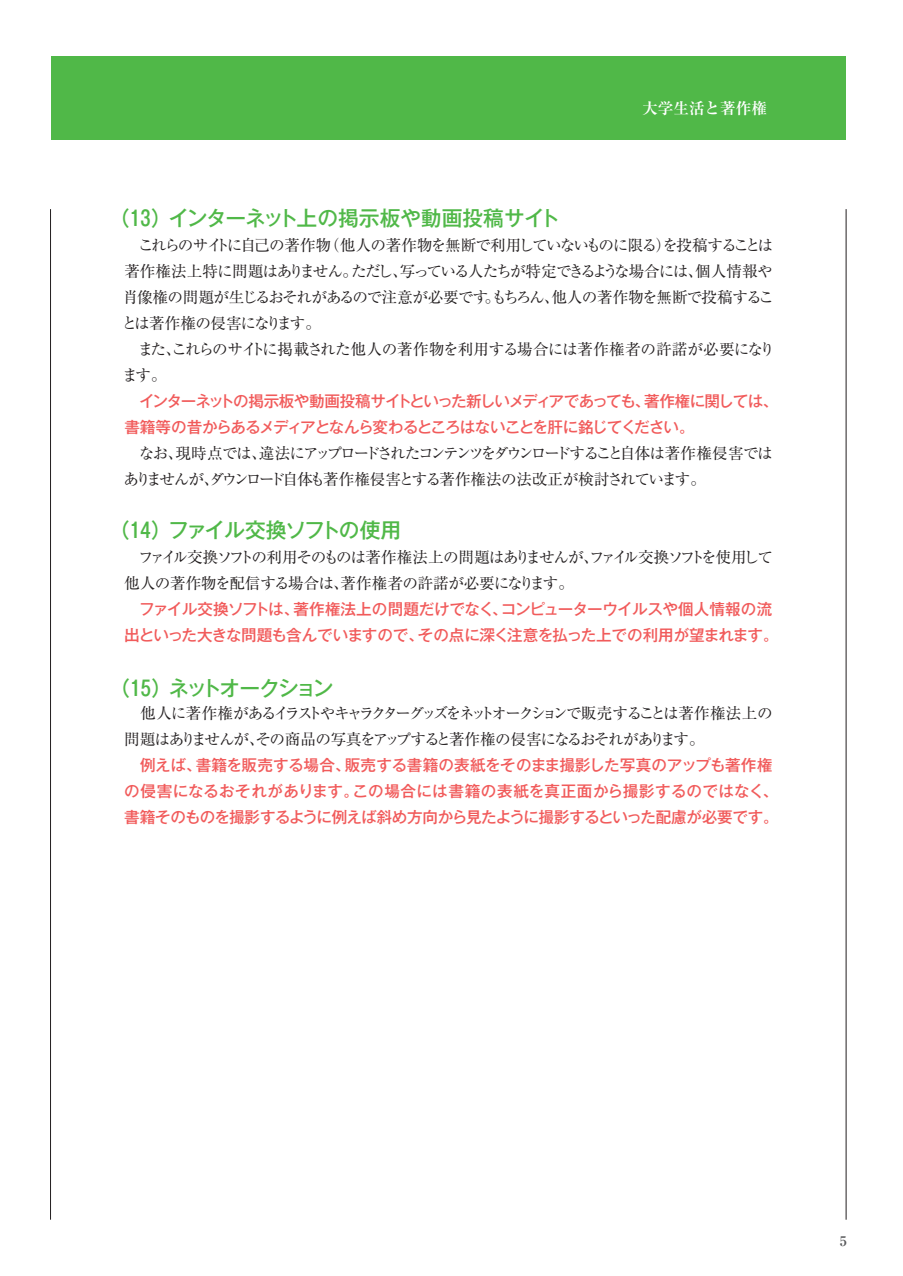
<style>
.page{position:relative;width:903px;height:1276px;background:#fff}
.page>*{position:absolute;margin:0;border:0;box-sizing:border-box;transform-origin:0 0}
.t1{font:20.82px "Gothic MB101 Med 90 msp RKSJ H";letter-spacing:-.02em;color:#50b848}
.t2{font:20.82px "Gothic MB101 Med 90 msp RKSJ H";letter-spacing:-.075em;color:#50b848}
.t3{font:20.82px "Gothic MB101 Med 90 msp RKSJ H";letter-spacing:-.135em;color:#50b848}
.t4{font:15.58px/26.1px "Ryumin regular 90 msp RKSJ H";letter-spacing:-.06em;color:#231f20}
.t5{font:15.58px/26.1px "Gothic MB101 Med 90 msp RKSJ H";letter-spacing:-.01em;color:#f15b5b}
.t6{font:15.58px/26.1px "Ryumin regular 90 msp RKSJ H";letter-spacing:-.12em;color:#231f20}
.t7{font:15.58px/26.1px "Ryumin regular 90 msp RKSJ H";letter-spacing:-.115em;color:#231f20}
.t8{font:15.58px/26.1px "Gothic MB101 Med 90 msp RKSJ H";letter-spacing:-.03em;color:#f15b5b}
.t9{font:15.58px/26.1px "Gothic MB101 Med 90 msp RKSJ H";letter-spacing:-.065em;color:#f15b5b}
.t10{font:15.58px/26.1px "Ryumin regular 90 msp RKSJ H";letter-spacing:-.085em;color:#231f20}
.t11{font:15.58px "Ryumin Bold 90 msp RKSJ H";color:#fff}
.t12{font:13.83px "Ryumin Bold 90 msp RKSJ H";color:#58595b}
</style>
<div class="page">
<div style="left:51px;top:56px;width:795px;height:84px;background:#50b848"></div>
<hr style="left:50px;top:209px;width:1px;height:1010px;background:#231f20">
<hr style="left:846px;top:209px;width:1px;height:1010px;background:#231f20">
<h1 class="t1" style="left:109px;top:210px;width:453px">（１３）インターネット上の掲示板や動画投稿サイト</h1>
<p class="t11" style="left:642px;top:102px;width:126px">大学生活と著作権</p>
<p class="t4" style="left:122px;top:235px;width:655px">　これらのサイトに自己の著作物（他人の著作物を無断で利用していないものに限る）を投稿することは著作権法上特に問題はありません。ただし、写っている人たちが特定できるような場合には、個人情報や肖像権の問題が生じるおそれがあるので注意が必要です。もちろん、他人の著作物を無断で投稿することは著作権の侵害になります。<br>　また、これらのサイトに掲載された他人の著作物を利用する場合には著作権者の許諾が必要になります。</p>
<p class="t9" style="left:124px;top:390px;width:656px">　インターネットの掲示板や動画投稿サイトといった新しいメディアであっても、著作権に関しては、書籍等の昔からあるメディアとなんら変わるところはないことを肝に銘じてください。</p>
<p class="t6" style="left:123px;top:442px;width:651px">　なお、現時点では、違法にアップロードされたコンテンツをダウンロードすること自体は著作権侵害ではありませんが、ダウンロード自体も著作権侵害とする著作権法の法改正が検討されています。</p>
<h1 class="t2" style="left:109px;top:522px;width:294px">（１４）ファイル交換ソフトの使用</h1>
<p class="t10" style="left:124px;top:546px;width:650px">　ファイル交換ソフトの利用そのものは著作権法上の問題はありませんが、ファイル交換ソフトを使用して他人の著作物を配信する場合は、著作権者の許諾が必要になります。</p>
<p class="t8" style="left:124px;top:598px;width:656px">　ファイル交換ソフトは、著作権法上の問題だけでなく、コンピューターウイルスや個人情報の流出といった大きな問題も含んでいますので、その点に深く注意を払った上での利用が望まれます。</p>
<h1 class="t3" style="left:109px;top:680px;width:226px">（１５）ネットオークション</h1>
<p class="t7" style="left:124px;top:702px;width:650px">　他人に著作権があるイラストやキャラクターグッズをネットオークションで販売することは著作権法上の問題はありませんが、その商品の写真をアップすると著作権の侵害になるおそれがあります。</p>
<p class="t5" style="left:124px;top:754px;width:656px">　例えば、書籍を販売する場合、販売する書籍の表紙をそのまま撮影した写真のアップも著作権の侵害になるおそれがあります。この場合には書籍の表紙を真正面から撮影するのではなく、書籍そのものを撮影するように例えば斜め方向から見たように撮影するといった配慮が必要です。</p>
<p class="t12" style="left:840px;top:1235px;width:8px">5</p>
</div>
